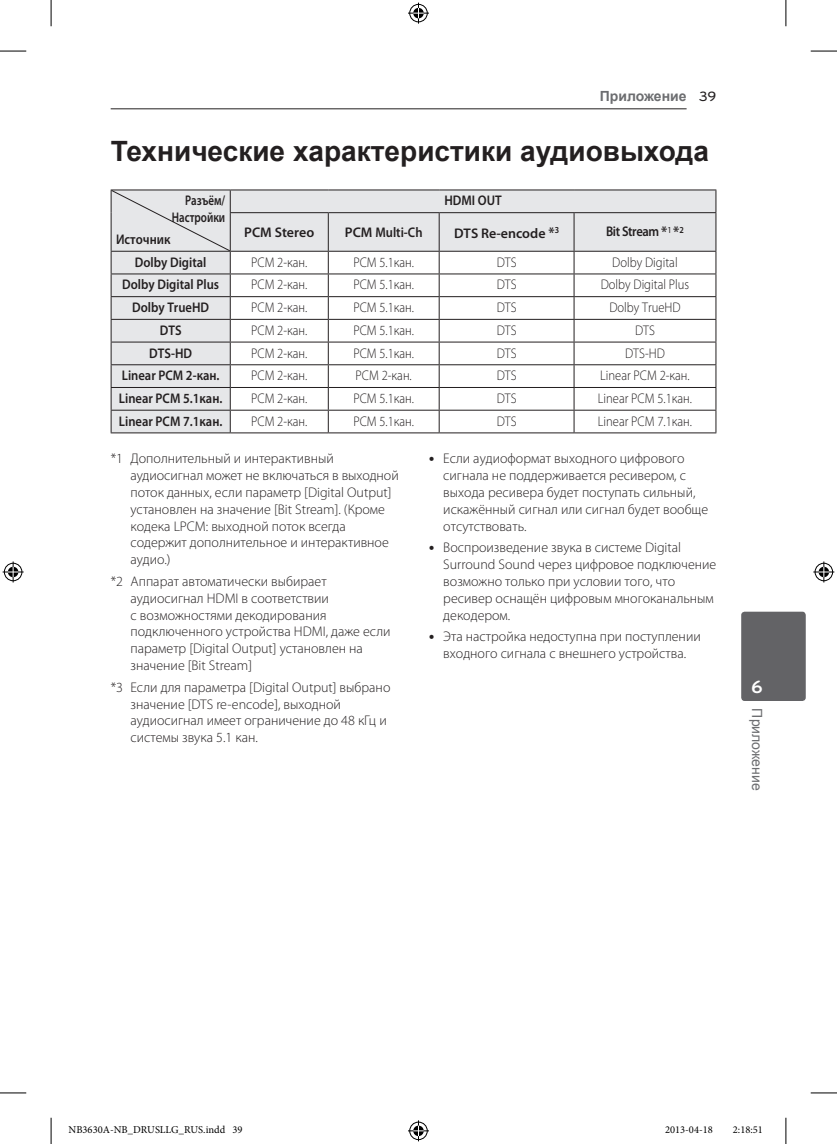
<style>
.page{position:relative;width:837px;height:1144px;background:#fff}
.page>*{position:absolute;margin:0;border:0;box-sizing:border-box;transform-origin:0 0}
.t1{font:700 28px "Arial";color:#231f20}
.t2{font:700 18.38px "Bryant LG";color:#fff}
.t3{font:300 14px/16.8px "Myriad Pro";color:#231f20}
.t4{font:300 14px "Myriad Pro";color:#231f20;scale:.9 1}
.t5{font:600 14px "Myriad Pro";color:#231f20;scale:.9 1}
.t6{font:600 14px "Myriad Pro";color:#231f20}
.t7{font:600 14px/16.8px "Myriad Pro";color:#231f20;text-align:right;scale:.78 1}
.t8{font:600 14px "Myriad Pro";letter-spacing:-.03em;color:#231f20;scale:.9 1}
.t9{font:700 14px "Arial";color:#6c6d70}
.t10{font:14px "Arial";color:#6c6d70}
.t11{font:10.5px "Minion Pro";color:#000}
.s1{font-family:"Bryant LG";font-weight:500;color:#231f20}
.s2{font-size:15.75px}
</style>
<div class="page">
<hr style="left:111px;top:108px;width:575px;height:1px;background:#231f20">
<div style="left:741px;top:612px;width:64px;height:89px;background:#636366;border-radius:3px"></div>
<svg style="left:231px;top:191px;width:484px;height:241px"></svg>
<svg style="left:715px;top:191px;width:1px;height:21px"></svg>
<hr style="left:230px;top:190px;width:98px;height:1px;background:#231f20">
<hr style="left:328px;top:190px;width:111px;height:1px;background:#231f20">
<hr style="left:439px;top:190px;width:135px;height:1px;background:#231f20">
<hr style="left:574px;top:190px;width:142px;height:1px;background:#231f20">
<hr style="left:230px;top:212px;width:98px;height:1px;background:#231f20">
<hr style="left:328px;top:212px;width:111px;height:1px;background:#231f20">
<hr style="left:328px;top:213px;width:1px;height:38px;background:#231f20">
<hr style="left:439px;top:212px;width:135px;height:1px;background:#231f20">
<hr style="left:438px;top:213px;width:1px;height:38px;background:#231f20">
<hr style="left:574px;top:212px;width:142px;height:1px;background:#231f20">
<hr style="left:573px;top:213px;width:1px;height:38px;background:#231f20">
<hr style="left:715px;top:213px;width:1px;height:38px;background:#231f20">
<hr style="left:230px;top:251px;width:98px;height:1px;background:#231f20">
<hr style="left:328px;top:251px;width:111px;height:1px;background:#231f20">
<hr style="left:439px;top:251px;width:135px;height:1px;background:#231f20">
<hr style="left:574px;top:251px;width:142px;height:1px;background:#231f20">
<hr style="left:230px;top:273px;width:98px;height:1px;background:#231f20">
<hr style="left:328px;top:273px;width:111px;height:1px;background:#231f20">
<hr style="left:439px;top:273px;width:135px;height:1px;background:#231f20">
<hr style="left:574px;top:273px;width:142px;height:1px;background:#231f20">
<hr style="left:230px;top:296px;width:98px;height:1px;background:#231f20">
<hr style="left:328px;top:296px;width:111px;height:1px;background:#231f20">
<hr style="left:439px;top:296px;width:135px;height:1px;background:#231f20">
<hr style="left:574px;top:296px;width:142px;height:1px;background:#231f20">
<hr style="left:230px;top:319px;width:98px;height:1px;background:#231f20">
<hr style="left:328px;top:319px;width:111px;height:1px;background:#231f20">
<hr style="left:439px;top:319px;width:135px;height:1px;background:#231f20">
<hr style="left:574px;top:319px;width:142px;height:1px;background:#231f20">
<hr style="left:230px;top:342px;width:98px;height:1px;background:#231f20">
<hr style="left:328px;top:342px;width:111px;height:1px;background:#231f20">
<hr style="left:439px;top:342px;width:135px;height:1px;background:#231f20">
<hr style="left:574px;top:342px;width:142px;height:1px;background:#231f20">
<hr style="left:230px;top:364px;width:98px;height:1px;background:#231f20">
<hr style="left:328px;top:364px;width:111px;height:1px;background:#231f20">
<hr style="left:439px;top:364px;width:135px;height:1px;background:#231f20">
<hr style="left:574px;top:364px;width:142px;height:1px;background:#231f20">
<hr style="left:230px;top:387px;width:98px;height:1px;background:#231f20">
<hr style="left:328px;top:387px;width:111px;height:1px;background:#231f20">
<hr style="left:439px;top:387px;width:135px;height:1px;background:#231f20">
<hr style="left:574px;top:387px;width:142px;height:1px;background:#231f20">
<hr style="left:230px;top:410px;width:98px;height:1px;background:#231f20">
<hr style="left:328px;top:410px;width:111px;height:1px;background:#231f20">
<svg style="left:328px;top:252px;width:1px;height:180px"></svg>
<hr style="left:439px;top:410px;width:135px;height:1px;background:#231f20">
<svg style="left:438px;top:252px;width:1px;height:180px"></svg>
<hr style="left:574px;top:410px;width:142px;height:1px;background:#231f20">
<svg style="left:573px;top:252px;width:1px;height:180px"></svg>
<svg style="left:715px;top:252px;width:1px;height:180px"></svg>
<hr style="left:111px;top:432px;width:119px;height:1px;background:#231f20">
<hr style="left:230px;top:432px;width:98px;height:1px;background:#231f20">
<hr style="left:328px;top:432px;width:111px;height:1px;background:#231f20">
<hr style="left:439px;top:432px;width:135px;height:1px;background:#231f20">
<hr style="left:574px;top:432px;width:142px;height:1px;background:#231f20">
<svg style="left:111px;top:190px;width:120px;height:242px;background:#dbdcde"></svg>
<svg style="left:0;top:51px;width:26px;height:1px"></svg>
<svg style="left:810px;top:51px;width:26px;height:1px"></svg>
<svg style="left:0;top:1092px;width:26px;height:1px"></svg>
<svg style="left:810px;top:1092px;width:26px;height:1px"></svg>
<svg style="left:51px;top:0;width:1px;height:26px"></svg>
<svg style="left:51px;top:1118px;width:1px;height:26px"></svg>
<svg style="left:785px;top:0;width:1px;height:26px"></svg>
<svg style="left:785px;top:1118px;width:1px;height:26px"></svg>
<svg style="left:408px;top:3px;width:21px;height:21px"></svg>
<svg style="left:408px;top:1120px;width:21px;height:21px"></svg>
<svg style="left:3px;top:561px;width:21px;height:21px"></svg>
<svg style="left:813px;top:561px;width:21px;height:21px"></svg>
<p class="t9" style="left:599px;top:87px;width:118px">Приложение <span class="s1">39</span></p>
<h1 class="t1" style="left:111px;top:132px;width:599px">Технические характеристики аудиовыхода</h1>
<p class="t7" style="left:172px;top:192px;width:70px">Разъём/<br>Настройки</p>
<p class="t5" style="left:116px;top:230px;width:62px">Источник</p>
<p class="t5" style="left:444px;top:192px;width:65px">HDMI OUT</p>
<p class="t6" style="left:244px;top:224px;width:72px">PCM Stereo</p>
<p class="t6" style="left:345px;top:224px;width:79px">PCM Multi-Ch</p>
<p class="t6" style="left:454px;top:224px;width:107px">DTS Re-encode <span class="s2">*</span><sup>3</sup></p>
<p class="t8" style="left:606px;top:222px;width:88px">Bit Stream <span class="s2">*</span><sup>1</sup> <span class="s2">*</span><sup>2</sup></p>
<p class="t5" style="left:135px;top:253px;width:81px">Dolby Digital</p>
<p class="t4" style="left:251px;top:254px;width:64px">PCM 2-кан.</p>
<p class="t4" style="left:353px;top:254px;width:69px">PCM 5.1кан.</p>
<p class="t4" style="left:496px;top:254px;width:24px">DTS</p>
<p class="t4" style="left:612px;top:254px;width:74px">Dolby Digital</p>
<p class="t5" style="left:122px;top:276px;width:109px">Dolby Digital Plus</p>
<p class="t4" style="left:251px;top:276px;width:64px">PCM 2-кан.</p>
<p class="t4" style="left:353px;top:276px;width:69px">PCM 5.1кан.</p>
<p class="t4" style="left:496px;top:276px;width:24px">DTS</p>
<p class="t4" style="left:600px;top:276px;width:100px">Dolby Digital Plus</p>
<p class="t5" style="left:132px;top:298px;width:87px">Dolby TrueHD</p>
<p class="t4" style="left:251px;top:299px;width:64px">PCM 2-кан.</p>
<p class="t4" style="left:353px;top:299px;width:69px">PCM 5.1кан.</p>
<p class="t4" style="left:496px;top:299px;width:24px">DTS</p>
<p class="t4" style="left:609px;top:299px;width:81px">Dolby TrueHD</p>
<p class="t5" style="left:160px;top:321px;width:26px">DTS</p>
<p class="t4" style="left:251px;top:322px;width:64px">PCM 2-кан.</p>
<p class="t4" style="left:353px;top:322px;width:69px">PCM 5.1кан.</p>
<p class="t4" style="left:496px;top:322px;width:24px">DTS</p>
<p class="t4" style="left:635px;top:322px;width:24px">DTS</p>
<p class="t5" style="left:149px;top:344px;width:49px">DTS-HD</p>
<p class="t4" style="left:251px;top:344px;width:64px">PCM 2-кан.</p>
<p class="t4" style="left:353px;top:344px;width:69px">PCM 5.1кан.</p>
<p class="t4" style="left:496px;top:344px;width:24px">DTS</p>
<p class="t4" style="left:625px;top:344px;width:46px">DTS-HD</p>
<p class="t5" style="left:122px;top:367px;width:110px">Linear PCM 2-кан.</p>
<p class="t4" style="left:251px;top:367px;width:64px">PCM 2-кан.</p>
<p class="t4" style="left:355px;top:367px;width:64px">PCM 2-кан.</p>
<p class="t4" style="left:496px;top:367px;width:24px">DTS</p>
<p class="t4" style="left:600px;top:367px;width:101px">Linear PCM 2-кан.</p>
<p class="t5" style="left:119px;top:389px;width:116px">Linear PCM 5.1кан.</p>
<p class="t4" style="left:251px;top:390px;width:64px">PCM 2-кан.</p>
<p class="t4" style="left:353px;top:390px;width:69px">PCM 5.1кан.</p>
<p class="t4" style="left:496px;top:390px;width:24px">DTS</p>
<p class="t4" style="left:597px;top:390px;width:106px">Linear PCM 5.1кан.</p>
<p class="t5" style="left:119px;top:412px;width:116px">Linear PCM 7.1кан.</p>
<p class="t4" style="left:251px;top:413px;width:64px">PCM 2-кан.</p>
<p class="t4" style="left:353px;top:413px;width:69px">PCM 5.1кан.</p>
<p class="t4" style="left:496px;top:413px;width:24px">DTS</p>
<p class="t4" style="left:597px;top:413px;width:106px">Linear PCM 7.1кан.</p>
<p class="t3" style="left:130px;top:450px;width:270px;text-indent:-20px">*1 Дополнительный и интерактивный аудиосигнал может не включаться в выходной поток данных, если параметр [Digital Output] установлен на значение [Bit Stream]. (Кроме кодека LPCM: выходной поток всегда содержит дополнительное и интерактивное аудио.)</p>
<p class="t3" style="left:130px;top:573px;width:261px;text-indent:-20px">*2 Аппарат автоматически выбирает аудиосигнал HDMI в соответствии<br>с возможностями декодирования подключенного устройства HDMI, даже если параметр [Digital Output] установлен на значение [Bit Stream]</p>
<p class="t3" style="left:130px;top:678px;width:261px;text-indent:-20px">*3 Если для параметра [Digital Output] выбрано значение [DTS re-encode], выходной аудиосигнал имеет ограничение до 48 кГц и системы звука 5.1 кан.</p>
<p class="t3" style="left:443px;top:450px;width:266px">Если аудиоформат выходного цифрового сигнала не поддерживается ресивером, с выхода ресивера будет поступать сильный, искажённый сигнал или сигнал будет вообще отсутствовать.</p>
<p class="t3" style="left:443px;top:539px;width:274px">Воспроизведение звука в системе Digital Surround Sound через цифровое подключение возможно только при условии того, что ресивер оснащён цифровым многоканальным декодером.</p>
<p class="t3" style="left:443px;top:628px;width:259px">Эта настройка недоступна при поступлении входного сигнала с внешнего устройства.</p>
<h2 class="t2" style="left:751px;top:675px;width:13px">6</h2>
<p class="t10" style="left:765px;top:708px;width:84px;rotate:90deg">Приложение</p>
<p class="t11" style="left:69px;top:1123px;width:175px">NB3630A-NB_DRUSLLG_RUS.indd 39</p>
<p class="t11" style="left:664px;top:1123px;width:49px">2013-04-18</p>
<p class="t11" style="left:732px;top:1123px;width:31px">2:18:51</p>
</div>
